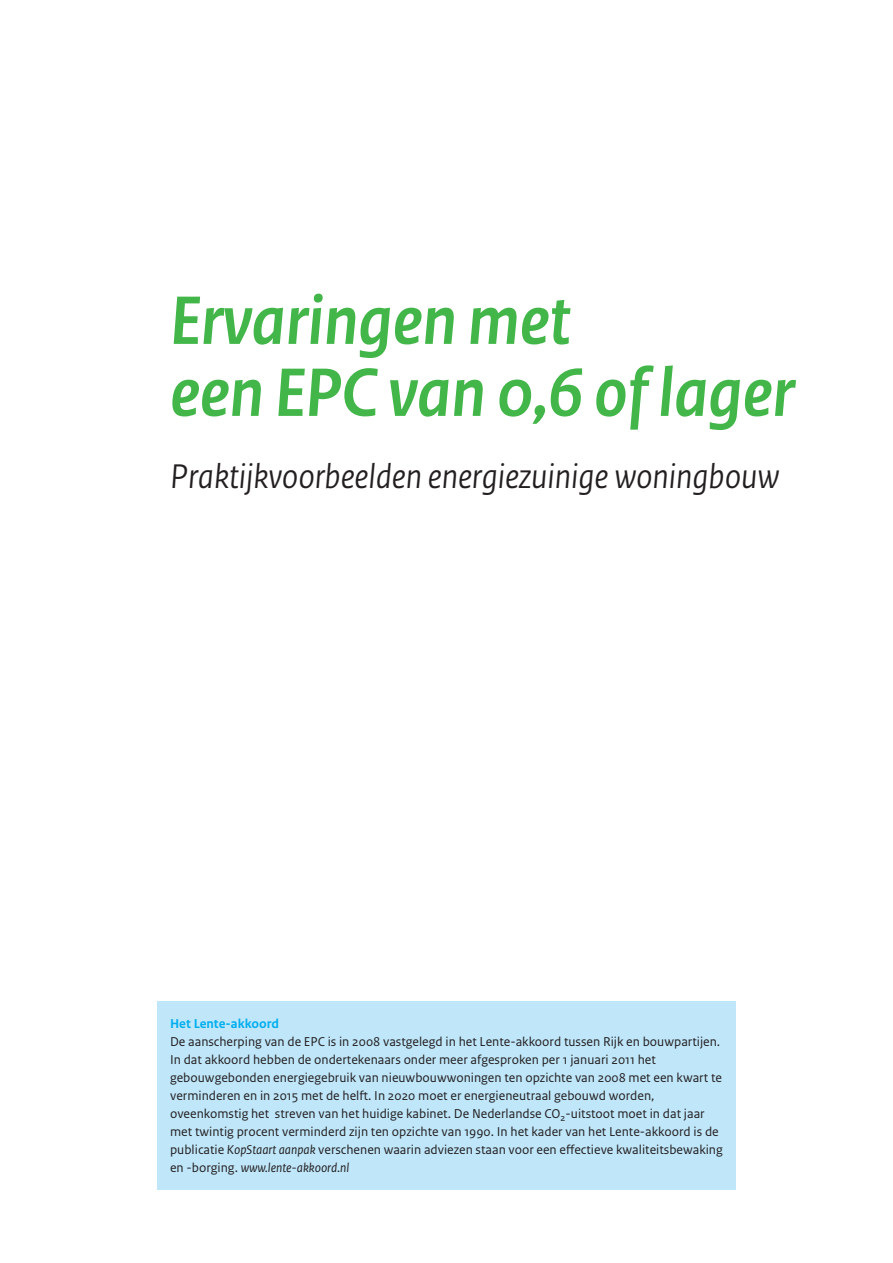
<style>
.page{position:relative;width:893px;height:1263px;background:#fff}
.page>*{position:absolute;margin:0;border:0;box-sizing:border-box;transform-origin:0 0}
.t1{font:italic 700 72px/72px "Rijksoverheid Sans Heading";color:#42b649}
.t2{font:italic 36px "Rijksoverheid Sans Heading";color:#231f20}
.t3{font:13.5px/18px "Rijksoverheid Sans Text";color:#231f20}
.t4{font:700 13.5px "Rijksoverheid Sans Text";color:#00aeef}
.s1{font-style:italic}
</style>
<div class="page">
<div style="left:157px;top:1001px;width:579px;height:189px;background:#bfe6f9"></div>
<h1 class="t1" style="left:170px;top:286px;width:626px">Ervaringen met<br>een EPC van 0,6 of lager</h1>
<h2 class="t2" style="left:170px;top:456px;width:611px">Praktijkvoorbeelden energiezuinige woningbouw</h2>
<p class="t4" style="left:170px;top:1015px;width:111px">Het Lente-akkoord</p>
<p class="t3" style="left:170px;top:1032px;width:554px">De aanscherping van de EPC is in 2008 vastgelegd in het Lente-akkoord tussen Rijk en bouwpartijen.<br>In dat akkoord hebben de ondertekenaars onder meer afgesproken per 1 januari 2011 het gebouwgebonden energiegebruik van nieuwbouwwoningen ten opzichte van 2008 met een kwart te verminderen en in 2015 met de helft. In 2020 moet er energieneutraal gebouwd worden, oveenkomstig het streven van het huidige kabinet. De Nederlandse CO<sub>2</sub>-uitstoot moet in dat jaar met twintig procent verminderd zijn ten opzichte van 1990. In het kader van het Lente-akkoord is de publicatie <span class="s1">KopStaart aanpak</span> verschenen waarin adviezen staan voor een effectieve kwaliteitsbewaking en -borging. <span class="s1">www.lente-akkoord.nl</span></p>
</div>
